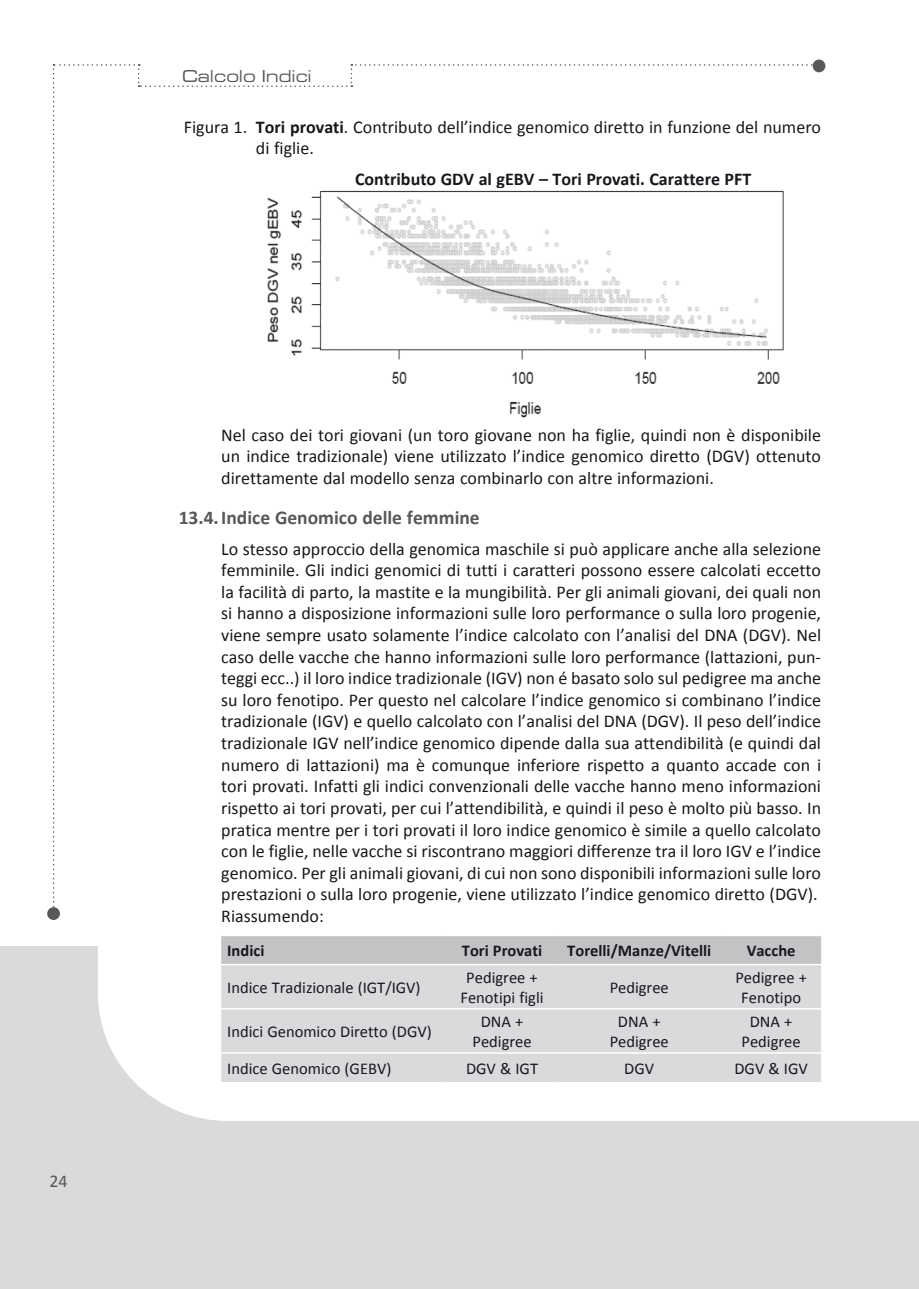
<style>
.page{position:relative;width:919px;height:1289px;background:#fff}
.page>*{position:absolute;margin:0;border:0;box-sizing:border-box;transform-origin:0 0}
.rientro7_TIT{font:700 19.5px "Calibri";color:#58585a}
.rientro7{font:18px/21.6px "Calibri";color:#1a171c;text-align:justify}
.rientro7_3{font:700 18px "Calibri";color:#1a171c}
.t1{font:18px "Microgramma D Medi Exte";letter-spacing:.05em;color:#58585a}
.t2{font:18px "Calibri";color:#58585a}
.rientro2{font:16.5px/19.8px "Calibri";color:#1a171c;text-align:center}
.rientro2-2{font:700 16.5px "Calibri";color:#1a171c}
.s1{font-weight:700}
</style>
<div class="page">
<div style="left:0;top:946px;width:918px;height:342px;background:#d9dadb"></div>
<div style="left:812px;top:60px;width:13px;height:12px;background:#58585a;border-radius:50%"></div>
<div style="left:47px;top:907px;width:13px;height:13px;background:#58585a;border-radius:50%"></div>
<div style="left:98px;top:946px;width:820px;height:174px;background:#fff"></div>
<img style="left:267px;top:190px;width:517px;height:228px">
<div style="left:221px;top:936px;width:600px;height:27px;background:#c2c3c5"></div>
<svg style="left:221px;top:965px;width:600px;height:117px"></svg>
<hr style="left:221px;top:963px;width:225px;height:2px;background:#fff">
<hr style="left:446px;top:963px;width:111px;height:2px;background:#fff">
<hr style="left:557px;top:963px;width:164px;height:2px;background:#fff">
<hr style="left:721px;top:963px;width:100px;height:2px;background:#fff">
<hr style="left:221px;top:1008px;width:225px;height:1px;background:#fff">
<hr style="left:446px;top:1008px;width:111px;height:1px;background:#fff">
<hr style="left:557px;top:1008px;width:164px;height:1px;background:#fff">
<hr style="left:721px;top:1008px;width:100px;height:1px;background:#fff">
<hr style="left:221px;top:1052px;width:225px;height:1px;background:#fff">
<hr style="left:446px;top:1052px;width:111px;height:1px;background:#fff">
<hr style="left:557px;top:1052px;width:164px;height:1px;background:#fff">
<hr style="left:721px;top:1052px;width:100px;height:1px;background:#fff">
<hr style="left:221px;top:1082px;width:225px;height:1px;background:#fff">
<hr style="left:446px;top:1082px;width:111px;height:1px;background:#fff">
<hr style="left:557px;top:1082px;width:164px;height:1px;background:#fff">
<hr style="left:721px;top:1082px;width:100px;height:1px;background:#fff">
<p class="t2" style="left:49px;top:1170px;width:20px">24</p>
<p class="t1" style="left:182px;top:64px;width:130px">Calcolo Indici</p>
<p class="rientro7" style="left:256px;top:115px;width:566px;text-indent:-72px">Figura 1. <span class="s1">Tori provati</span>. Contributo dell’indice genomico diretto in funzione del numero di figlie.</p>
<p class="rientro7_3" style="left:355px;top:168px;width:398px">Contributo GDV al gEBV – Tori Provati. Carattere PFT</p>
<p class="rientro7" style="left:221px;top:423px;width:601px">Nel caso dei tori giovani (un toro giovane non ha figlie, quindi non è disponibile un indice tradizionale) viene utilizzato l’indice genomico diretto (DGV) ottenuto direttamente dal modello senza combinarlo con altre informazioni.</p>
<p class="rientro7_TIT" style="left:179px;top:506px;width:302px">13.4.Indice Genomico delle femmine</p>
<p class="rientro7" style="left:221px;top:537px;width:601px">Lo stesso approccio della genomica maschile si può applicare anche alla selezione femminile. Gli indici genomici di tutti i caratteri possono essere calcolati eccetto la facilità di parto, la mastite e la mungibilità. Per gli animali giovani, dei quali non si hanno a disposizione informazioni sulle loro performance o sulla loro progenie, viene sempre usato solamente l’indice calcolato con l’analisi del DNA (DGV). Nel caso delle vacche che hanno informazioni sulle loro performance (lattazioni, pun&shy;teggi ecc..) il loro indice tradizionale (IGV) non é basato solo sul pedigree ma anche su loro fenotipo. Per questo nel calcolare l’indice genomico si combinano l’indice tradizionale (IGV) e quello calcolato con l’analisi del DNA (DGV). Il peso dell’indice tradizionale IGV nell’indice genomico dipende dalla sua attendibilità (e quindi dal numero di lattazioni) ma è comunque inferiore rispetto a quanto accade con i tori provati. Infatti gli indici convenzionali delle vacche hanno meno informazioni rispetto ai tori provati, per cui l’attendibilità, e quindi il peso è molto più basso. In pratica mentre per i tori provati il loro indice genomico è simile a quello calcolato con le figlie, nelle vacche si riscontrano maggiori differenze tra il loro IGV e l’indice genomico. Per gli animali giovani, di cui non sono disponibili informazioni sulle loro prestazioni o sulla loro progenie, viene utilizzato l’indice genomico diretto (DGV).</p>
<p class="rientro7" style="left:221px;top:904px;width:104px">Riassumendo:</p>
<p class="rientro2-2" style="left:227px;top:940px;width:39px">Indici</p>
<p class="rientro2-2" style="left:462px;top:940px;width:82px">Tori Provati</p>
<p class="rientro2-2" style="left:567px;top:940px;width:145px">Torelli/Manze/Vitelli</p>
<p class="rientro2-2" style="left:746px;top:940px;width:50px">Vacche</p>
<p class="rientro2" style="left:227px;top:976px;width:195px">Indice Tradizionale (IGT/IGV)</p>
<p class="rientro2" style="left:460px;top:966px;width:85px">Pedigree +<br>Fenotipi figli</p>
<p class="rientro2" style="left:609px;top:976px;width:61px">Pedigree</p>
<p class="rientro2" style="left:735px;top:966px;width:73px">Pedigree +<br>Fenotipo</p>
<p class="rientro2" style="left:227px;top:1020px;width:206px">Indici Genomico Diretto (DGV)</p>
<p class="rientro2" style="left:472px;top:1011px;width:61px">DNA +<br>Pedigree</p>
<p class="rientro2" style="left:609px;top:1011px;width:61px">DNA +<br>Pedigree</p>
<p class="rientro2" style="left:741px;top:1011px;width:61px">DNA +<br>Pedigree</p>
<p class="rientro2" style="left:227px;top:1057px;width:166px">Indice Genomico (GEBV)</p>
<p class="rientro2" style="left:466px;top:1057px;width:73px">DGV &amp; IGT</p>
<p class="rientro2" style="left:624px;top:1057px;width:31px">DGV</p>
<p class="rientro2" style="left:734px;top:1057px;width:75px">DGV &amp; IGV</p>
</div>
